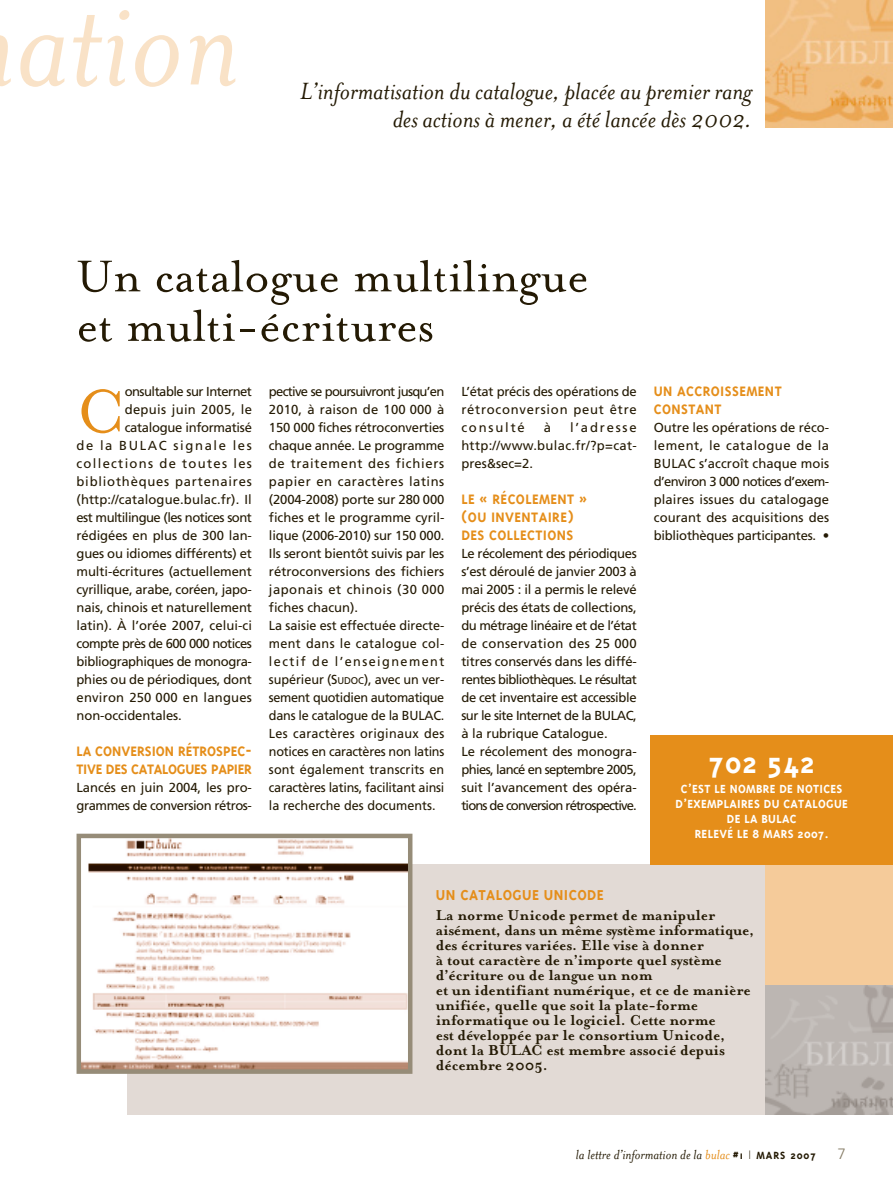
<style>
.page{position:relative;width:893px;height:1191px;background:#fff}
.page>*{position:absolute;margin:0;border:0;box-sizing:border-box;transform-origin:0 0}
.t1{font:italic 140.85px "Mrs Eaves";color:#f9e2c7}
.t2{font:69.75px "Mrs Eaves Roman";color:#e58e1a}
.t3{font:51px/49.5px "Mrs Eaves Roman";color:#241a04}
.t4{font:700 33px "Triplex";letter-spacing:.025em;color:#fff}
.t5{font:italic 27px/28.5px "Mrs Eaves";color:#241a04;text-align:right}
.t6{font:700 16.5px/15px "Mrs Eaves";color:#241a04}
.t7{font:700 16.5px "Triplex";letter-spacing:.025em;color:#e58e1a}
.t8{font:700 15.75px/18px "Triplex";letter-spacing:.025em;color:#e58e1a}
.t9{font:700 15.75px/18px "Triplex";letter-spacing:-.02em;color:#e58e1a}
.t10{font:italic 15px "Mrs Eaves";color:#241a04}
.t11{font:300 15px "Frutiger";color:#837962}
.t12{font:700 13.5px/15px "Triplex";letter-spacing:.025em;color:#fff;text-align:center}
.t13{font:13.05px/18px "Frutiger LT";letter-spacing:-.01em;color:#241a04;text-align:justify}
.t14{font:13.05px/18px "Frutiger LT";letter-spacing:-.03em;color:#241a04}
.t15{font:13.05px "Frutiger LT";letter-spacing:-.04em;color:#241a04}
.t16{font:13.05px "Frutiger LT";letter-spacing:.01em;color:#241a04}
.t17{font:13.05px "Frutiger LT";letter-spacing:.06em;color:#241a04}
.t18{font:13.05px "Frutiger LT";letter-spacing:.1em;color:#241a04}
.t19{font:13.05px "Frutiger LT";letter-spacing:.015em;color:#241a04}
.t20{font:13.05px "Frutiger LT";letter-spacing:.125em;color:#241a04}
.t21{font:13.05px "Frutiger LT";letter-spacing:.025em;color:#241a04}
.s1{font-size:9.75px}
.s2{color:#e58e1a}
.s3{font-family:"Triplex";font-weight:700;font-style:normal;font-size:12px}
.s4{font-family:"Mrs Eaves Roman";font-style:normal;font-size:12px}
</style>
<div class="page">
<div style="left:128px;top:864px;width:688px;height:250px;background:#e2dad5"></div>
<img style="left:765px;top:0;width:128px;height:128px">
<div style="left:765px;top:860px;width:128px;height:129px;background:#f5cb9a"></div>
<div style="left:651px;top:735px;width:242px;height:129px;background:#e58e1a"></div>
<img style="left:765px;top:985px;width:128px;height:129px">
<img style="left:82px;top:838px;width:325px;height:230px">
<div style="left:77px;top:833px;width:335px;height:240px;border:4px solid #968c78"></div>
<h1 class="t1" style="left:16px;top:-47px;width:226px">ation</h1>
<h3 class="t5" style="left:300px;top:75px;width:453px">L’informatisation du catalogue, placée au premier rang des actions à mener, a été lancée dès 2002.</h3>
<h3 class="t3" style="left:77px;top:249px;width:514px">Un catalogue multilingue et multi-écritures</h3>
<h2 class="t2" style="left:77px;top:367px;width:50px">C</h2>
<p class="t15" style="left:125px;top:386px;width:129px">onsultable sur Internet</p>
<p class="t21" style="left:125px;top:404px;width:129px">depuis juin 2005, le</p>
<p class="t13" style="left:125px;top:419px;width:129px">catalogue informatisé</p>
<p class="t20" style="left:77px;top:440px;width:177px">de la BULAC signale les</p>
<p class="t18" style="left:77px;top:458px;width:177px">collections de toutes les</p>
<p class="t17" style="left:77px;top:476px;width:177px">bibliothèques partenaires</p>
<p class="t16" style="left:77px;top:494px;width:177px">(http://catalogue.bulac.fr). Il</p>
<p class="t15" style="left:77px;top:512px;width:177px">est multilingue (les notices sont</p>
<p class="t13" style="left:77px;top:527px;width:177px">rédigées en plus de 300 lan-</p>
<p class="t13" style="left:77px;top:545px;width:177px">gues ou idiomes différents) et</p>
<p class="t13" style="left:77px;top:563px;width:177px">multi-écritures (actuellement</p>
<p class="t13" style="left:77px;top:581px;width:177px">cyrillique, arabe, coréen, japo-</p>
<p class="t13" style="left:77px;top:599px;width:177px">nais, chinois et naturellement</p>
<p class="t13" style="left:77px;top:617px;width:177px">latin). À l’orée 2007, celui-ci</p>
<p class="t15" style="left:77px;top:638px;width:177px">compte près de 600 000 notices</p>
<p class="t14" style="left:77px;top:653px;width:177px">bibliographiques de monogra-</p>
<p class="t13" style="left:77px;top:671px;width:177px">phies ou de périodiques, dont</p>
<p class="t19" style="left:77px;top:692px;width:177px">environ 250 000 en langues</p>
<p class="t13" style="left:77px;top:707px;width:107px">non-occidentales.</p>
<p class="t9" style="left:77px;top:743px;width:177px">LA CONVERSION RÉTROSPEC-<br>TIVE DES CATALOGUES PAPIER</p>
<p class="t14" style="left:77px;top:779px;width:177px">Lancés en juin 2004, les pro&shy;grammes de conversion rétros-</p>
<p class="t13" style="left:269px;top:383px;width:177px;text-align:left">pective se poursuivront jusqu’en<br>2010, à raison de 100 000 à<br>150 000 fiches rétroconverties chaque année. Le programme de traitement des fichiers papier en caractères latins (2004-2008) porte sur 280 000 fiches et le programme cyril&shy;lique (2006-2010) sur 150 000.<br>Ils seront bientôt suivis par les rétroconversions des fichiers japonais et chinois (30 000 fiches chacun).<br>La saisie est effectuée directe&shy;ment dans le catalogue col&shy;lectif de l’enseignement supérieur (S<span class="s1">UDOC</span>), avec un ver&shy;sement quotidien automatique dans le catalogue de la BULAC.<br>Les caractères originaux des notices en caractères non latins sont également transcrits en caractères latins, facilitant ainsi la recherche des documents.</p>
<p class="t13" style="left:461px;top:383px;width:177px">L’état précis des opérations de rétroconversion peut être consulté</p>
<p class="t13" style="left:461px;top:419px;width:177px;text-indent:109px">l’adresse http://www.bulac.fr/?p=cat&shy;pres&amp;sec=2.</p>
<p class="t8" style="left:461px;top:491px;width:128px">LE « RÉCOLEMENT » (OU INVENTAIRE)<br>DES COLLECTIONS</p>
<p class="t13" style="left:461px;top:545px;width:177px;text-align:left">Le récolement des périodiques s’est déroulé de janvier 2003 à mai 2005 : il a permis le relevé précis des états de collections, du métrage linéaire et de l’état de conservation des 25 000 titres conservés dans les diffé&shy;rentes bibliothèques. Le résultat de cet inventaire est accessible sur le site Internet de la BULAC, à la rubrique Catalogue.<br>Le récolement des monogra&shy;phies, lancé en septembre 2005, suit l’avancement des opéra&shy;tions de conversion rétrospective.</p>
<p class="t13" style="left:544px;top:419px;width:9px">à</p>
<p class="t8" style="left:654px;top:383px;width:129px">UN ACCROISSEMENT<br>CONSTANT</p>
<p class="t13" style="left:654px;top:419px;width:177px">Outre les opérations de réco&shy;lement, le catalogue de la BULAC s’accroît chaque mois d’environ 3 000 notices d’exem&shy;plaires issues du catalogage courant des acquisitions des bibliothèques participantes. •</p>
<h3 class="t4" style="left:709px;top:749px;width:108px">702 542</h3>
<p class="t12" style="left:676px;top:782px;width:174px">C’EST LE NOMBRE DE NOTICES<br>D’EXEMPLAIRES DU CATALOGUE<br>DE LA BULAC<br>RELEVÉ LE 8 MARS 2007.</p>
<p class="t7" style="left:436px;top:888px;width:169px">UN CATALOGUE UNICODE</p>
<p class="t6" style="left:436px;top:906px;width:320px">La norme Unicode permet de manipuler aisément, dans un même système informatique, des écritures variées. Elle vise à donner<br>à tout caractère de n’importe quel système d’écriture ou de langue un nom<br>et un identifiant numérique, et ce de manière unifiée, quelle que soit la plate-forme informatique ou le logiciel. Cette norme<br>est développée par le consortium Unicode, dont la BULAC est membre associé depuis décembre 2005.</p>
<p class="t10" style="left:576px;top:1145px;width:242px">la lettre d’information de la <span class="s2">bulac</span> <span class="s3">#1</span> <span class="s4">|</span> <span class="s3">MARS 2007</span></p>
<p class="t11" style="left:837px;top:1148px;width:10px">7</p>
</div>
